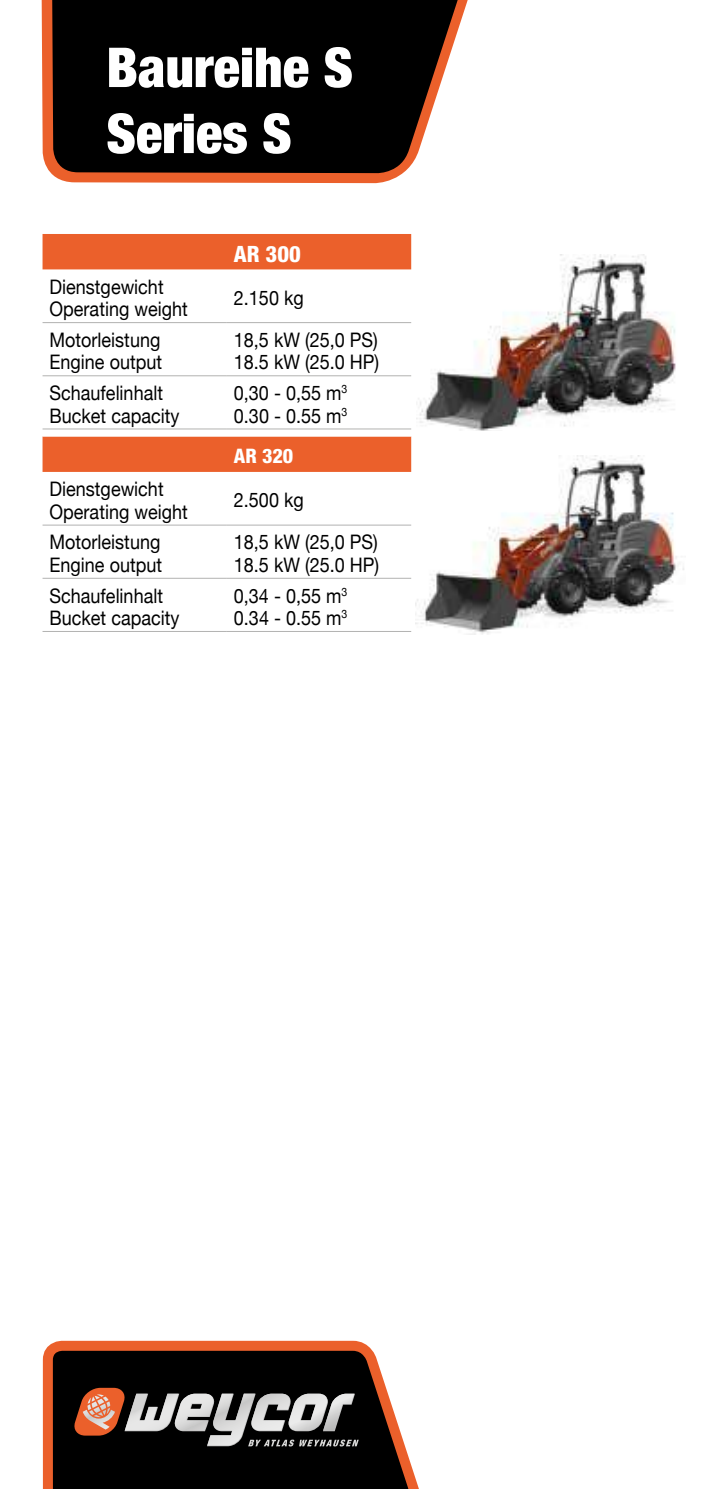
<style>
.page{position:relative;width:709px;height:1489px;background:#fff}
.page>*{position:absolute;margin:0;border:0;box-sizing:border-box;transform-origin:0 0}
.t1{font:900 condensed 55px/66px "Helvetica Neue";color:#fff}
.t2{font:800 condensed 22.5px "Helvetica Neue";color:#fff}
.t3{font:20px/22.5px "Helvetica Neue";color:#000;scale:.9 1}
.t4{font:800 condensed 20px "Helvetica Neue";color:#fff}
</style>
<div class="page">
<svg style="left:42px;top:1340px;width:377px;height:148px;background:#3f2a21"></svg>
<svg style="left:41px;top:0;width:427px;height:184px;background:#2a1e19"></svg>
<svg style="left:43px;top:234px;width:368px;height:143px"></svg>
<svg style="left:43px;top:429px;width:368px;height:149px"></svg>
<hr style="left:43px;top:524px;width:184px;height:1px;background:#b2b2b1">
<hr style="left:227px;top:524px;width:184px;height:1px;background:#b2b2b1">
<hr style="left:43px;top:578px;width:184px;height:1px;background:#b2b2b1">
<hr style="left:227px;top:578px;width:184px;height:1px;background:#b2b2b1">
<hr style="left:43px;top:631px;width:184px;height:1px;background:#b2b2b1">
<hr style="left:227px;top:631px;width:184px;height:1px;background:#b2b2b1">
<hr style="left:43px;top:322px;width:184px;height:1px;background:#b2b2b1">
<hr style="left:227px;top:322px;width:184px;height:1px;background:#b2b2b1">
<hr style="left:43px;top:375px;width:184px;height:1px;background:#b2b2b1">
<hr style="left:227px;top:375px;width:184px;height:1px;background:#b2b2b1">
<hr style="left:43px;top:428px;width:184px;height:1px;background:#b2b2b1">
<hr style="left:227px;top:428px;width:184px;height:1px;background:#b2b2b1">
<svg style="left:74px;top:1387px;width:285px;height:59px;background:#6c615c"></svg>
<img style="left:416px;top:254px;width:260px;height:177px">
<img style="left:415px;top:456px;width:269px;height:179px">
<h1 class="t1" style="left:106px;top:34px;width:248px">Baureihe S<br>Series S</h1>
<p class="t2" style="left:234px;top:239px;width:68px">AR 300</p>
<p class="t3" style="left:50px;top:276px;width:155px">Dienstgewicht<br>Operating weight</p>
<p class="t3" style="left:234px;top:288px;width:79px">2.150 kg</p>
<p class="t3" style="left:50px;top:329px;width:126px">Motorleistung<br>Engine output</p>
<p class="t3" style="left:234px;top:329px;width:163px">18,5 kW (25,0 PS)<br>18.5 kW (25.0 HP)</p>
<p class="t3" style="left:50px;top:383px;width:146px">Schaufelinhalt<br>Bucket capacity</p>
<p class="t3" style="left:234px;top:383px;width:127px">0,30 - 0,55 m<sup>3<br></sup>0.30 - 0.55 m<sup>3</sup></p>
<p class="t4" style="left:234px;top:443px;width:61px">AR 320</p>
<p class="t3" style="left:50px;top:479px;width:155px">Dienstgewicht<br>Operating weight</p>
<p class="t3" style="left:234px;top:490px;width:79px">2.500 kg</p>
<p class="t3" style="left:50px;top:532px;width:126px">Motorleistung<br>Engine output</p>
<p class="t3" style="left:234px;top:532px;width:163px">18,5 kW (25,0 PS)<br>18.5 kW (25.0 HP)</p>
<p class="t3" style="left:50px;top:585px;width:146px">Schaufelinhalt<br>Bucket capacity</p>
<p class="t3" style="left:234px;top:585px;width:127px">0,34 - 0,55 m<sup>3<br></sup>0.34 - 0.55 m<sup>3</sup></p>
</div>
